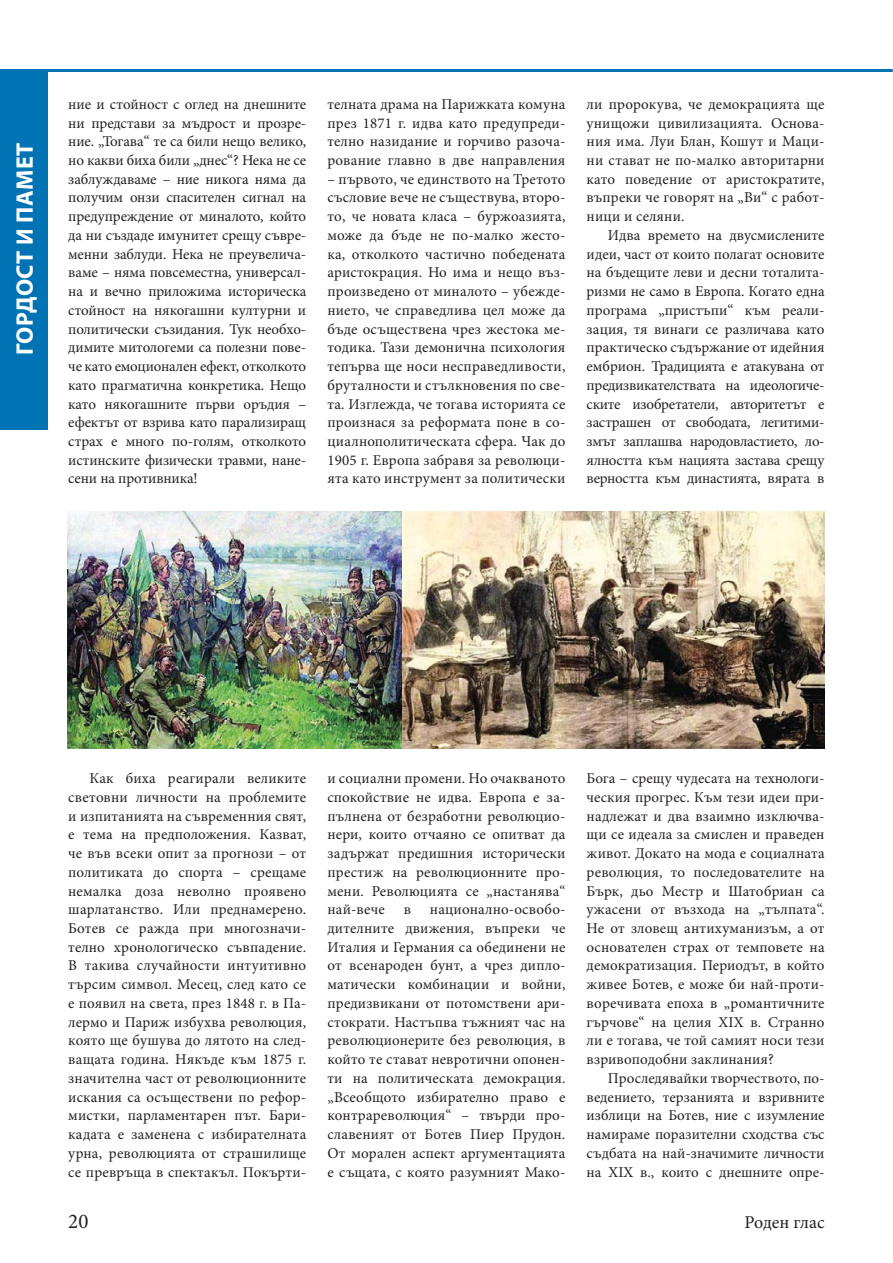
<style>
.page{position:relative;width:893px;height:1263px;background:#fff}
.page>*{position:absolute;margin:0;border:0;box-sizing:border-box;transform-origin:0 0}
.t1{font:700 24px "Myriad Pro";letter-spacing:.02em;color:#fff}
.t2{font:21px "Minion Pro";color:#231f20}
.t3{font:18px "Minion Pro";letter-spacing:-.005em;color:#231f20}
.t4{font:15px/18.8px "Minion Pro";letter-spacing:.01em;color:#231f20;text-align:justify}
</style>
<div class="page">
<div style="left:0;top:69px;width:47px;height:360px;background:#0073b4"></div>
<hr style="left:0;top:69px;width:892px;height:3px;background:#0073b4">
<img style="left:68px;top:511px;width:756px;height:237px">
<h1 class="t1" style="left:10px;top:355px;width:214px;rotate:-90deg">ГОРДОСТ И ПАМЕТ</h1>
<p class="t4" style="left:68px;top:94px;width:239px">ние и стойност с оглед на днешните ни представи за мъдрост и прозре&shy;ние. „Тогава“ те са били нещо велико, но какви биха били „днес“? Нека не се заблуждаваме – ние никога няма да получим онзи спасителен сигнал на предупреждение от миналото, който да ни създаде имунитет срещу съвре&shy;менни заблуди. Нека не преувелича&shy;ваме – няма повсеместна, универсал&shy;на и вечно приложима историческа стойност на някогашни културни и политически съзидания. Тук необхо&shy;димите митологеми са полезни пове&shy;че като емоционален ефект, отколкото като прагматична конкретика. Нещо като някогашните първи оръдия – ефектът от взрива като парализиращ страх е много по-голям, отколкото истинските физически травми, нане&shy;сени на противника!</p>
<p class="t4" style="left:327px;top:94px;width:239px">телната драма на Парижката комуна през 1871 г. идва като предупреди&shy;телно назидание и горчиво разоча&shy;рование главно в две направления</p>
<p class="t4" style="left:327px;top:169px;width:239px">– първото, че единството на Третото съсловие вече не съществува, второ&shy;то, че новата класа – буржоазията, може да бъде не по-малко жесто&shy;ка, отколкото частично победената аристокрация. Но има и нещо въз&shy;произведено от миналото – убежде&shy;нието, че справедлива цел може да бъде осъществена чрез жестока ме&shy;тодика. Тази демонична психология тепърва ще носи несправедливости, бруталности и стълкновения по све&shy;та. Изглежда, че тогава историята се произнася за реформата поне в со&shy;циалнополитическата сфера. Чак до 1905 г. Европа забравя за революци&shy;ята като инструмент за политически</p>
<p class="t4" style="left:587px;top:94px;width:239px">ли пророкува, че демокрацията ще унищожи цивилизацията. Основа&shy;ния има. Луи Блан, Кошут и Маци&shy;ни стават не по-малко авторитарни като поведение от аристократите, въпреки че говорят на „Ви“ с работ&shy;ници и селяни.</p>
<p class="t4" style="left:587px;top:225px;width:239px;text-indent:21px">Идва времето на двусмислените идеи, част от които полагат основите на бъдещите леви и десни тоталита&shy;ризми не само в Европа. Когато една програма „пристъпи“ към реали&shy;зация, тя винаги се различава като практическо съдържание от идейния ембрион. Традицията е атакувана от предизвикателствата на идеологиче&shy;ските изобретатели, авторитетът е застрашен от свободата, легитими&shy;змът заплашва народовластието, ло&shy;ялността към нацията застава срещу верността към династията, вярата в</p>
<p class="t4" style="left:68px;top:769px;width:239px;text-indent:21px">Как биха реагирали великите световни личности на проблемите и изпитанията на съвременния свят, е тема на предположения. Казват, че във всеки опит за прогнози – от политиката до спорта – срещаме немалка доза неволно проявено шарлатанство. Или преднамерено.<br>Ботев се ражда при многозначи&shy;телно хронологическо съвпадение.<br>В такива случайности интуитивно търсим символ. Месец, след като се е появил на света, през 1848 г. в Па&shy;лермо и Париж избухва революция, която ще бушува до лятото на след&shy;ващата година. Някъде към 1875 г. значителна част от революционните искания са осъществени по рефор&shy;мистки, парламентарен път. Бари&shy;кадата е заменена с избирателната урна, революцията от страшилище се превръща в спектакъл. Покърти-</p>
<p class="t4" style="left:327px;top:769px;width:239px">и социални промени. Но очакваното спокойствие не идва. Европа е за&shy;пълнена от безработни революцио&shy;нери, които отчаяно се опитват да задържат предишния исторически престиж на революционните про&shy;мени. Революцията се „настанява“ най-вече</p>
<p class="t4" style="left:327px;top:900px;width:239px;text-indent:102px">национално-освобо&shy;дителните движения, въпреки че Италия и Германия са обединени не от всенароден бунт, а чрез дипло&shy;матически комбинации и войни, предизвикани от потомствени ари&shy;стократи. Настъпва тъжният час на революционерите без революция, в който те стават невротични опонен&shy;ти на политическата демокрация. „Всеобщото избирателно право е контрареволюция“ – твърди про&shy;славеният от Ботев Пиер Прудон.<br>От морален аспект аргументацията е същата, с която разумният Мако-</p>
<p class="t4" style="left:404px;top:900px;width:9px">в</p>
<p class="t4" style="left:587px;top:769px;width:239px">Бога – срещу чудесата на технологи&shy;ческия прогрес. Към тези идеи при&shy;надлежат и два взаимно изключва&shy;щи се идеала за смислен и праведен живот. Докато на мода е социалната революция, то последователите на Бърк, дьо Местр и Шатобриан са ужасени от възхода на „тълпата“.<br>Не от зловещ антихуманизъм, а от основателен страх от темповете на демократизация. Периодът, в който живее Ботев, е може би най-проти&shy;воречивата епоха в „романтичните гърчове“ на целия XIX в. Странно ли е тогава, че той самият носи тези взривоподобни заклинания?</p>
<p class="t4" style="left:587px;top:1068px;width:239px;text-indent:21px">Проследявайки творчеството, по&shy;ведението, терзанията и взривните изблици на Ботев, ние с изумление намираме поразителни сходства със съдбата на най-значимите личности на XIX в., които с днешните опре-</p>
<h2 class="t2" style="left:68px;top:1208px;width:22px">20</h2>
<p class="t3" style="left:745px;top:1211px;width:81px">Роден глас</p>
</div>
